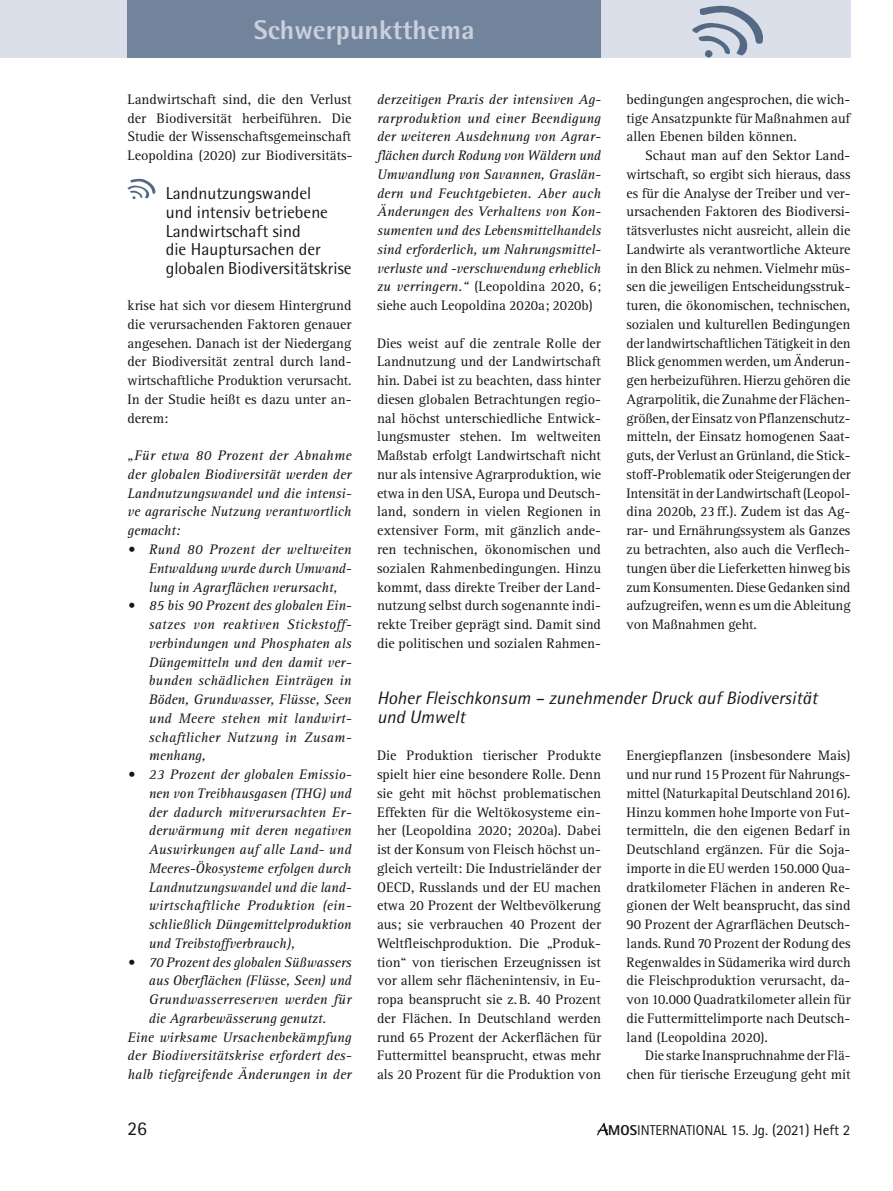
<style>
.page{position:relative;width:893px;height:1191px;background:#fff}
.page>*{position:absolute;margin:0;border:0;box-sizing:border-box;transform-origin:0 0}
.t1{font:800 27px "Rotis Semi Sans";color:#c8cfdd}
.t2{font:19.5px "Rotis Sans Serif";color:#151616}
.ZÜ01_2sp__Master{font:italic 18px/18.8px "Rotis Semi Sans";color:#151616}
.bodytext__Master{font:17.25px/18.8px "Rotis Semi Sans";color:#151616}
.t3{font:15px "Rotis Sans Serif";color:#151616}
.oE__Master{font:14.25px/18.8px "Rotis Serif";color:#151616;text-align:justify}
.zitat{font:italic 14.25px/18.8px "Rotis Serif";color:#151616;text-align:justify}
.mE__platzsparend{font:14.25px/18.8px "Rotis Serif";letter-spacing:-.01em;color:#151616;text-align:justify}
.mE__platzfüllend{font:14.25px/18.8px "Rotis Serif";color:#151616;text-align:justify}
.s1{font-style:normal}
.s2{font-weight:800;font-size:14.25px}
.s3{font-size:14.25px}
</style>
<div class="page">
<div style="left:0;top:0;width:850px;height:57px;background:#dbdfe9"></div>
<div style="left:128px;top:0;width:473px;height:57px;background:#72839c"></div>
<svg style="left:597px;top:1122px;width:11px;height:13px"></svg>
<svg style="left:127px;top:179px;width:28px;height:20px"></svg>
<svg style="left:692px;top:6px;width:71px;height:52px"></svg>
<h1 class="t1" style="left:254px;top:13px;width:222px">Schwerpunktthema</h1>
<p class="mE__platzfüllend" style="left:128px;top:90px;width:227px">Landwirtschaft sind, die den Verlust der Biodiversität herbeiführen. Die Studie der Wissenschaftsgemeinschaft Leopoldina (2020) zur Biodiversitäts-</p>
<p class="bodytext__Master" style="left:166px;top:184px;width:187px">Landnutzungswandel<br>und intensiv betriebene<br>Landwirtschaft sind<br>die Hauptursachen der globalen Biodiversitätskrise</p>
<p class="mE__platzfüllend" style="left:128px;top:296px;width:226px">krise hat sich vor diesem Hintergrund die verursachenden Faktoren genauer angesehen. Danach ist der Niedergang der Biodiversität zentral durch land&shy;wirtschaftliche Produktion verursacht.<br>In der Studie heißt es dazu unter an&shy;derem:</p>
<p class="zitat" style="left:128px;top:446px;width:226px">„Für etwa 80 Prozent der Abnahme der globalen Biodiversität werden der Landnutzungswandel und die intensi&shy;ve agrarische Nutzung verantwortlich gemacht:</p>
<p class="zitat" style="left:149px;top:540px;width:204px;text-indent:-21px">• Rund 80 Prozent der weltweiten Entwaldung wurde durch Umwand&shy;lung in Agrarflächen verursacht,</p>
<p class="zitat" style="left:149px;top:596px;width:204px;text-indent:-21px">• 85 bis 90 Prozent des globalen Ein&shy;satzes von reaktiven Stickstoff&shy;verbindungen und Phosphaten als Düngemitteln und den damit ver&shy;bunden schädlichen Einträgen in Böden, Grundwasser, Flüsse, Seen und Meere stehen mit landwirt&shy;schaftlicher Nutzung in Zusam&shy;menhang,</p>
<p class="zitat" style="left:149px;top:765px;width:204px;text-indent:-21px">• 23 Prozent der globalen Emissio&shy;nen von Treibhausgasen (THG) und der dadurch mitverursachten Er&shy;derwärmung mit deren negativen Auswirkungen auf alle Land- und Meeres-Ökosysteme erfolgen durch Landnutzungswandel und die land&shy;wirtschaftliche Produktion (ein&shy;schließlich Düngemittelproduktion und Treibstoffverbrauch),</p>
<p class="zitat" style="left:149px;top:953px;width:204px;text-indent:-21px">• 70 Prozent des globalen Süßwassers aus Oberflächen (Flüsse, Seen) und Grundwasserreserven werden für die Agrarbewässerung genutzt.</p>
<p class="zitat" style="left:128px;top:1028px;width:225px">Eine wirksame Ursachenbekämpfung der Biodiversitätskrise erfordert des&shy;halb tiefgreifende Änderungen in der</p>
<p class="zitat" style="left:377px;top:90px;width:226px">derzeitigen Praxis der intensiven Ag&shy;rarproduktion und einer Beendigung der weiteren Ausdehnung von Agrar&shy;flächen durch Rodung von Wäldern und Umwandlung von Savannen, Graslän&shy;dern und Feuchtgebieten. Aber auch Änderungen des Verhaltens von Kon&shy;sumenten und des Lebensmittelhandels sind erforderlich, um Nahrungsmittel&shy;verluste und -verschwendung erheblich zu verringern.“ <span class="s1">(Leopoldina 2020, 6; siehe auch Leopoldina 2020a; 2020b)</span></p>
<p class="oE__Master" style="left:377px;top:334px;width:226px">Dies weist auf die zentrale Rolle der Landnutzung und der Landwirtschaft hin. Dabei ist zu beachten, dass hinter diesen globalen Betrachtungen regio&shy;nal höchst unterschiedliche Entwick&shy;lungsmuster stehen. Im weltweiten Maßstab erfolgt Landwirtschaft nicht nur als intensive Agrarproduktion, wie etwa in den USA, Europa und Deutsch&shy;land, sondern in vielen Regionen in extensiver Form, mit gänzlich ande&shy;ren technischen, ökonomischen und sozialen Rahmenbedingungen. Hinzu kommt, dass direkte Treiber der Land&shy;nutzung selbst durch sogenannte indi&shy;rekte Treiber geprägt sind. Damit sind die politischen und sozialen Rahmen-</p>
<p class="oE__Master" style="left:626px;top:90px;width:225px">bedingungen angesprochen, die wich&shy;tige Ansatzpunkte für Maßnahmen auf allen Ebenen bilden können.</p>
<p class="mE__platzsparend" style="left:626px;top:146px;width:226px;text-indent:19px">Schaut man auf den Sektor Land&shy;wirtschaft, so ergibt sich hieraus, dass es für die Analyse der Treiber und ver&shy;ursachenden Faktoren des Biodiversi&shy;tätsverlustes nicht ausreicht, allein die Landwirte als verantwortliche Akteure in den Blick zu nehmen. Vielmehr müs&shy;sen die jeweiligen Entscheidungsstruk&shy;turen, die ökonomischen, technischen, sozialen und kulturellen Bedingungen der landwirtschaftlichen Tätigkeit in den Blick genommen werden, um Änderun&shy;gen herbeizuführen. Hierzu gehören die Agrarpolitik, die Zunahme der Flächen&shy;größen, der Einsatz von Pflanzenschutz&shy;mitteln, der Einsatz homogenen Saat&shy;guts, der Verlust an Grünland, die Stick&shy;stoff-Problematik oder Steigerungen der Intensität in der Landwirtschaft (Leopol&shy;dina 2020b, 23ff.). Zudem ist das Ag&shy;rar- und Ernährungssystem als Ganzes zu betrachten, also auch die Verflech&shy;tungen über die Lieferketten hinweg bis zum Konsumenten. Diese Gedanken sind aufzugreifen, wenn es um die Ableitung von Maßnahmen geht.</p>
<p class="ZÜ01_2sp__Master" style="left:377px;top:688px;width:442px">Hoher Fleischkonsum – zunehmender Druck auf Biodiversität und Umwelt</p>
<p class="oE__Master" style="left:377px;top:746px;width:225px">Die Produktion tierischer Produkte spielt hier eine besondere Rolle. Denn sie geht mit höchst problematischen Effekten für die Weltökosysteme ein&shy;her (Leopoldina 2020; 2020a). Dabei ist der Konsum von Fleisch höchst un&shy;gleich verteilt: Die Industrieländer der OECD, Russlands und der EU machen etwa 20 Prozent der Weltbevölkerung aus; sie verbrauchen 40 Prozent der Weltfleischproduktion. Die „Produk&shy;tion“ von tierischen Erzeugnissen ist vor allem sehr flächenintensiv, in Eu&shy;ropa beansprucht sie z.B. 40 Prozent der Flächen. In Deutschland werden rund 65 Prozent der Ackerflächen für Futtermittel beansprucht, etwas mehr als 20 Prozent für die Produktion von</p>
<p class="oE__Master" style="left:626px;top:746px;width:226px">Energiepflanzen (insbesondere Mais) und nur rund 15 Prozent für Nahrungs&shy;mittel (Naturkapital Deutschland 2016).<br>Hinzu kommen hohe Importe von Fut&shy;termitteln, die den eigenen Bedarf in Deutschland ergänzen. Für die Soja&shy;importe in die EU werden 150.000 Qua&shy;dratkilometer Flächen in anderen Re&shy;gionen der Welt beansprucht, das sind 90 Prozent der Agrarflächen Deutsch&shy;lands. Rund 70 Prozent der Rodung des Regenwaldes in Südamerika wird durch die Fleischproduktion verursacht, da&shy;von 10.000 Quadratkilometer allein für die Futtermittelimporte nach Deutsch&shy;land (Leopoldina 2020).</p>
<p class="mE__platzsparend" style="left:626px;top:1046px;width:226px;text-align:right">Die starke Inanspruchnahme der Flä&shy;chen für tierische Erzeugung geht mit</p>
<h2 class="t2" style="left:128px;top:1117px;width:21px">26</h2>
<p class="t3" style="left:608px;top:1121px;width:244px"><span class="s2">MOS</span><span class="s3">INTERNATIONAL</span> 15. Jg. (2021) Heft 2</p>
</div>
